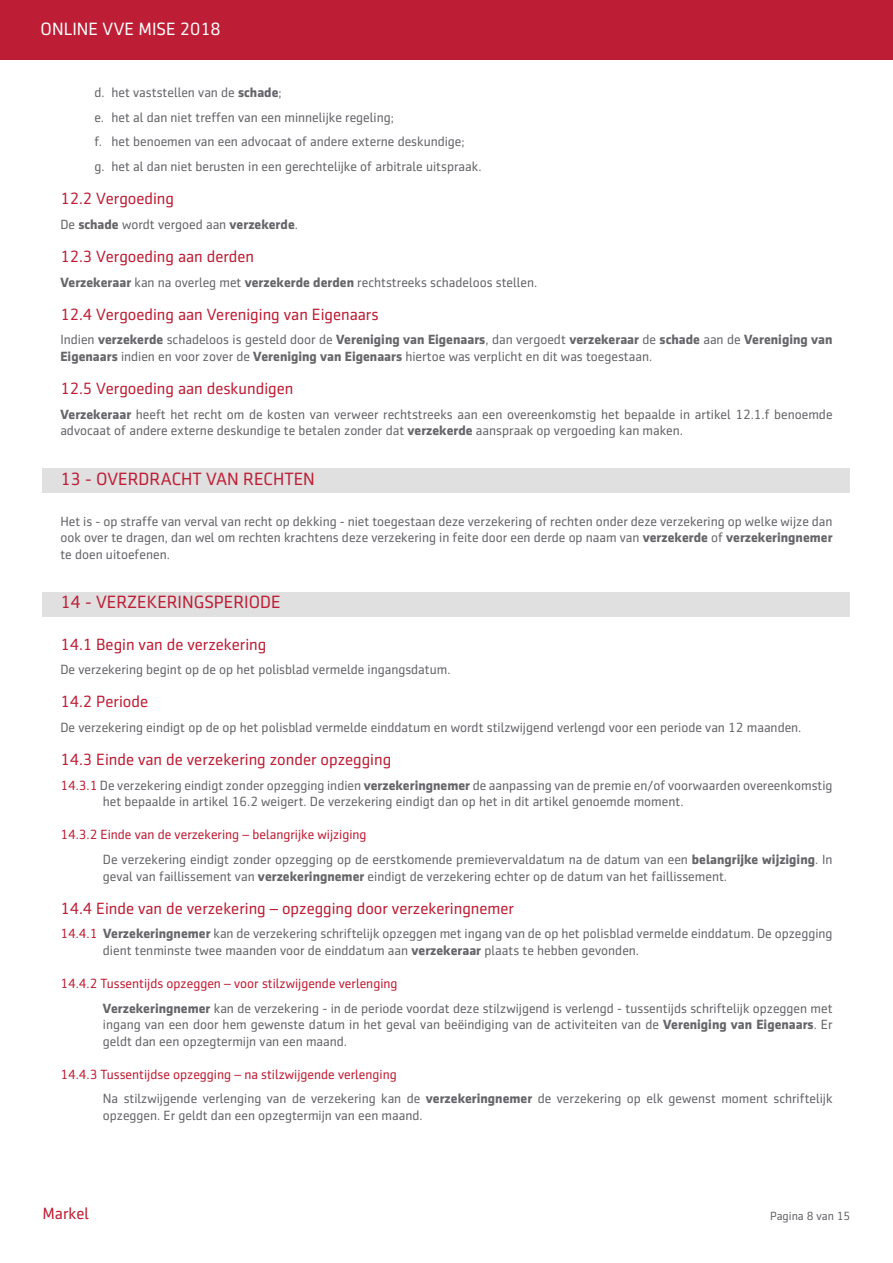
<style>
.page{position:relative;width:893px;height:1263px;background:#fff}
.page>*{position:absolute;margin:0;border:0;box-sizing:border-box;transform-origin:0 0}
._1_-_Überschrift{font:18px "Sentico Sans DT";color:#be1e35}
.Überschrift_13_20_bo{font:18px "Sentico Sans DT";color:#fff}
._1_1_Unter{font:16.5px "Sentico Sans DT";color:#be1e35}
.Standard_Text{font:13.5px/16.5px "Sentico Sans DT";color:#65656a}
.Eingerückt_4{font:13.5px/16.5px "Sentico Sans DT";color:#65656a}
.Eingerückt_1_2_3_4{font:13.5px/16.5px "Sentico Sans DT";color:#65656a}
._1_1_1_Unter{font:13.5px "Sentico Sans DT";color:#be1e35}
.t1{font:12px "Sentico Sans DT";color:#65656a}
.s1{font-weight:700}
.s2{color:#be1e35}
</style>
<div class="page">
<div style="left:43px;top:592px;width:807px;height:25px;background:#e0e0e1"></div>
<div style="left:43px;top:468px;width:807px;height:25px;background:#e0e0e1"></div>
<div style="left:0;top:0;width:893px;height:59px;background:#be1e35"></div>
<p class="Überschrift_13_20_bo" style="left:41px;top:19px;width:182px">ONLINE VVE MISE 2018</p>
<p class="Eingerückt_4" style="left:94px;top:84px;width:189px">d. het vaststellen van de <span class="s1">schade</span>;</p>
<p class="Eingerückt_4" style="left:94px;top:109px;width:301px">e. het al dan niet treffen van een minnelijke regeling;</p>
<p class="Eingerückt_4" style="left:94px;top:133px;width:372px">f. het benoemen van een advocaat of andere externe deskundige;</p>
<p class="Eingerückt_4" style="left:94px;top:158px;width:389px">g. het al dan niet berusten in een gerechtelijke of arbitrale uitspraak.</p>
<p class="_1_1_Unter" style="left:60px;top:189px;width:115px">12.2 Vergoeding</p>
<p class="Standard_Text" style="left:60px;top:216px;width:239px">De <span class="s1">schade</span> wordt vergoed aan <span class="s1">verzekerde</span>.</p>
<p class="_1_1_Unter" style="left:60px;top:247px;width:195px">12.3 Vergoeding aan derden</p>
<p class="Standard_Text" style="left:60px;top:274px;width:478px"><span class="s1">Verzekeraar</span> kan na overleg met <span class="s1">verzekerde derden</span> rechtstreeks schadeloos stellen.</p>
<p class="_1_1_Unter" style="left:60px;top:305px;width:320px">12.4 Vergoeding aan Vereniging van Eigenaars</p>
<p class="Standard_Text" style="left:60px;top:331px;width:774px">Indien <span class="s1">verzekerde</span> schadeloos is gesteld door de <span class="s1">Vereniging van Eigenaars</span>, dan vergoedt <span class="s1">verzekeraar</span> de <span class="s1">schade</span> aan de <span class="s1">Vereniging van<br>Eigenaars</span> indien en voor zover de <span class="s1">Vereniging van Eigenaars</span> hiertoe was verplicht en dit was toegestaan.</p>
<p class="_1_1_Unter" style="left:60px;top:379px;width:235px">12.5 Vergoeding aan deskundigen</p>
<p class="Standard_Text" style="left:60px;top:406px;width:774px"><span class="s1">Verzekeraar</span> heeft het recht om de kosten van verweer rechtstreeks aan een overeenkomstig het bepaalde in artikel 12.1.f benoemde advocaat of andere externe deskundige te betalen zonder dat <span class="s1">verzekerde</span> aanspraak op vergoeding kan maken.</p>
<p class="_1_-_Überschrift" style="left:60px;top:469px;width:256px">13 - OVERDRACHT VAN RECHTEN</p>
<p class="Standard_Text" style="left:60px;top:513px;width:774px;text-align:justify">Het is - op straffe van verval van recht op dekking - niet toegestaan deze verzekering of rechten onder deze verzekering op welke wijze dan ook over te dragen, dan wel om rechten krachtens deze verzekering in feite door een derde op naam van <span class="s1">verzekerde</span> of <span class="s1">verzekeringnemer </span>te doen uitoefenen.</p>
<p class="_1_-_Überschrift" style="left:60px;top:592px;width:222px">14 - VERZEKERINGSPERIODE</p>
<p class="_1_1_Unter" style="left:60px;top:635px;width:208px">14.1 Begin van de verzekering</p>
<p class="Standard_Text" style="left:60px;top:661px;width:392px">De verzekering begint op de op het polisblad vermelde ingangsdatum.</p>
<p class="_1_1_Unter" style="left:60px;top:693px;width:89px">14.2 Periode</p>
<p class="Standard_Text" style="left:60px;top:719px;width:743px">De verzekering eindigt op de op het polisblad vermelde einddatum en wordt stilzwijgend verlengd voor een periode van 12 maanden.</p>
<p class="_1_1_Unter" style="left:60px;top:750px;width:332px">14.3 Einde van de verzekering zonder opzegging</p>
<p class="Eingerückt_1_2_3_4" style="left:103px;top:777px;width:731px;text-indent:-43px"><span class="s2">14.3.1</span> De verzekering eindigt zonder opzegging indien <span class="s1">verzekeringnemer</span> de aanpassing van de premie en/of voorwaarden overeenkomstig het bepaalde in artikel 16.2 weigert. De verzekering eindigt dan op het in dit artikel genoemde moment.</p>
<p class="_1_1_1_Unter" style="left:60px;top:827px;width:308px">14.3.2 Einde van de verzekering – belangrijke wijziging</p>
<p class="Eingerückt_4" style="left:103px;top:851px;width:731px">De verzekering eindigt zonder opzegging op de eerstkomende premievervaldatum na de datum van een <span class="s1">belangrijke wijziging</span>. In geval van faillissement van <span class="s1">verzekeringnemer</span> eindigt de verzekering echter op de datum van het faillissement.</p>
<p class="_1_1_Unter" style="left:60px;top:899px;width:455px">14.4 Einde van de verzekering – opzegging door verzekeringnemer</p>
<p class="Eingerückt_1_2_3_4" style="left:103px;top:925px;width:731px;text-indent:-43px"><span class="s2">14.4.1</span> <span class="s1">Verzekeringnemer</span> kan de verzekering schriftelijk opzeggen met ingang van de op het polisblad vermelde einddatum. De opzegging dient tenminste twee maanden voor de einddatum aan <span class="s1">verzekeraar</span> plaats te hebben gevonden.</p>
<p class="_1_1_1_Unter" style="left:60px;top:976px;width:339px">14.4.2 Tussentijds opzeggen – voor stilzwijgende verlenging</p>
<p class="Eingerückt_4" style="left:103px;top:1000px;width:731px;text-align:justify"><span class="s1">Verzekeringnemer</span> kan de verzekering - in de periode voordat deze stilzwijgend is verlengd - tussentijds schriftelijk opzeggen met ingang van een door hem gewenste datum in het geval van beëindiging van de activiteiten van de <span class="s1">Vereniging van Eigenaars</span>. Er geldt dan een opzegtermijn van een maand.</p>
<p class="_1_1_1_Unter" style="left:60px;top:1067px;width:338px">14.4.3 Tussentijdse opzegging – na stilzwijgende verlenging</p>
<p class="Eingerückt_4" style="left:103px;top:1090px;width:731px">Na stilzwijgende verlenging van de verzekering kan de <span class="s1">verzekeringnemer</span> de verzekering op elk gewenst moment schriftelijk opzeggen. Er geldt dan een opzegtermijn van een maand.</p>
<p class="_1_1_Unter" style="left:43px;top:1204px;width:48px">Markel</p>
<p class="t1" style="left:770px;top:1210px;width:82px">Pagina 8 van 15</p>
</div>
